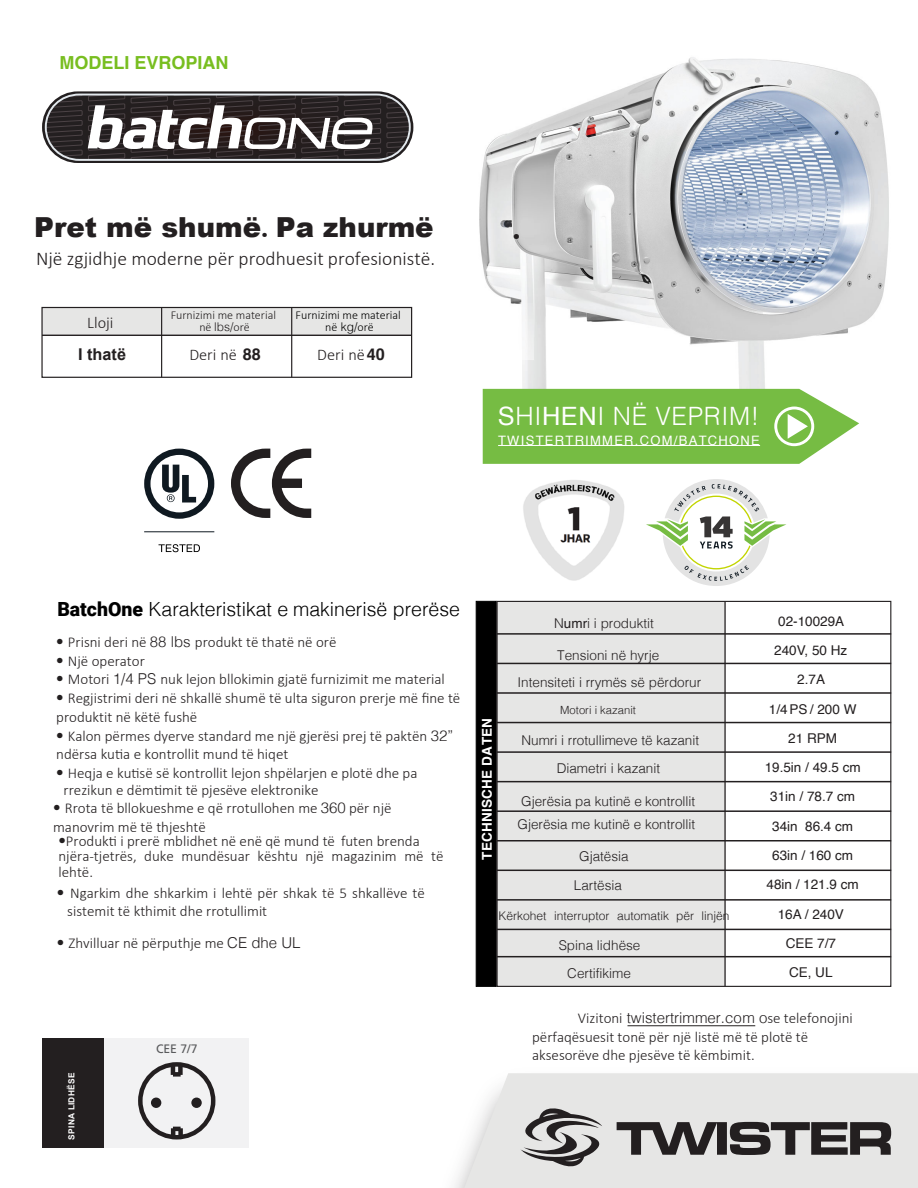
<style>
.page{position:relative;width:918px;height:1188px;background:#fff}
.page>*{position:absolute;margin:0;border:0;box-sizing:border-box;transform-origin:0 0}
.t1{font:700 33px "Roboto";color:#231f20}
.t2{font:900 27.6px "Arial";color:#231f20}
.t3{font:300 25.35px "Helvetica";letter-spacing:.025em;color:#fff}
.t4{font:300 19.5px "Calibri";color:#231f20}
.t5{font:300 19.5px "Helvetica";color:#000}
.t6{font:700 18px "Helvetica";color:#78be20}
.t7{font:300 16.2px "Calibri";color:#231f20}
.t8{font:700 16.2px "Arial";color:#231f20}
.t9{font:300 15px/18.3px "Calibri";color:#231f20}
.t10{font:300 13.5px/28.2px "Helvetica";color:#231f20;text-align:center}
.t11{font:13.5px/29.2px "Helvetica";color:#231f20;text-align:center}
.t12{font:700 13.5px "Helvetica";letter-spacing:.02em;color:#fff}
.t13{font:12.9px "Helvetica";letter-spacing:.1em;color:#fff}
.t14{font:12.3px "Frutiger LT Std";color:#595a5c}
.t15{font:300 12px "Helvetica";color:#231f20}
.t16{font:300 12px/12px "Calibri";color:#231f20;text-align:center}
.t17{font:300 12px/12px "Calibri";color:#000;text-align:center}
.t18{font:300 11.25px "Helvetica";color:#231f20}
.t19{font:700 8.4px "Arial";letter-spacing:.03em;color:#fff}
.s1{font-family:"Roboto";font-weight:700}
.s2{font-family:"Helvetica"}
.s3{font-family:"Helvetica";font-weight:700}
.s4{font-weight:400}
.s5{font-family:"Roboto";font-weight:900}
</style>
<div class="page">
<img style="left:479px;top:57px;width:410px;height:372px">
<div style="left:455px;top:303px;width:79px;height:57px;background:linear-gradient(to right,#fff,#f8f8f8)"></div>
<div style="left:42px;top:308px;width:368px;height:28px;background:#e6e6e5"></div>
<div style="left:41px;top:307px;width:371px;height:71px;border:1px solid #231f20"></div>
<hr style="left:161px;top:308px;width:1px;height:69px;background:#231f20">
<hr style="left:291px;top:308px;width:1px;height:69px;background:#231f20">
<hr style="left:42px;top:335px;width:370px;height:1px;background:#231f20">
<svg style="left:483px;top:389px;width:376px;height:75px;background:#83c256"></svg>
<div style="left:497px;top:602px;width:228px;height:384px;background:#e6e6e5"></div>
<div style="left:476px;top:601px;width:21px;height:386px;background:#000;border:1px solid #000"></div>
<hr style="left:724px;top:602px;width:2px;height:384px;background:#231f20">
<hr style="left:497px;top:692px;width:394px;height:2px;background:#231f20">
<hr style="left:497px;top:722px;width:394px;height:1px;background:#231f20">
<hr style="left:497px;top:751px;width:394px;height:2px;background:#231f20">
<hr style="left:497px;top:781px;width:394px;height:1px;background:#231f20">
<hr style="left:497px;top:810px;width:394px;height:2px;background:#231f20">
<hr style="left:497px;top:840px;width:394px;height:2px;background:#231f20">
<hr style="left:497px;top:870px;width:394px;height:1px;background:#231f20">
<hr style="left:497px;top:899px;width:394px;height:2px;background:#231f20">
<hr style="left:497px;top:929px;width:394px;height:1px;background:#231f20">
<hr style="left:497px;top:956px;width:394px;height:1px;background:#231f20">
<hr style="left:497px;top:633px;width:394px;height:2px;background:#231f20">
<hr style="left:497px;top:663px;width:394px;height:1px;background:#231f20">
<div style="left:464px;top:1073px;width:454px;height:115px;background:#e6e6e5"></div>
<svg style="left:516px;top:1106px;width:86px;height:61px;background:#a9a8a8"></svg>
<svg style="left:617px;top:1122px;width:274px;height:33px;background:#727070"></svg>
<div style="left:42px;top:1038px;width:63px;height:110px;background:#231f20"></div>
<div style="left:42px;top:91px;width:371px;height:72px;background:#231f20;border-radius:36px"></div>
<svg style="left:44px;top:93px;width:368px;height:69px"></svg>
<div style="left:105px;top:1038px;width:144px;height:110px;background:#f2f2f3"></div>
<div style="left:138px;top:1062px;width:77px;height:78px;border:4px solid #231f20;border-radius:50%"></div>
<div style="left:151px;top:1098px;width:10px;height:10px;background:#231f20;border-radius:50%"></div>
<div style="left:191px;top:1098px;width:11px;height:10px;background:#231f20;border-radius:50%"></div>
<div style="left:178px;top:1065px;width:5px;height:10px;background:#231f20"></div>
<div style="left:173px;top:1072px;width:8px;height:5px;background:#231f20"></div>
<hr style="left:171px;top:1065px;width:4px;height:10px;background:#231f20">
<hr style="left:171px;top:1128px;width:4px;height:10px;background:#231f20">
<svg style="left:173px;top:1127px;width:8px;height:4px"></svg>
<div style="left:178px;top:1128px;width:5px;height:10px;background:#231f20"></div>
<hr style="left:498px;top:445px;width:262px;height:1px;background:#fff">
<hr style="left:628px;top:1025px;width:127px;height:1px;background:#231f20">
<img style="left:507px;top:480px;width:263px;height:125px">
<svg style="left:231px;top:449px;width:80px;height:69px"></svg>
<svg style="left:144px;top:449px;width:70px;height:70px"></svg>
<svg style="left:159px;top:544px;width:41px;height:8px"></svg>
<div style="left:630px;top:479px;width:136px;height:107px;background:#fff"></div>
<svg style="left:646px;top:479px;width:140px;height:107px"></svg>
<p class="t6" style="left:60px;top:48px;width:170px">MODELI EVROPIAN</p>
<h2 class="t2" style="left:34px;top:207px;width:401px">Pret më shumë<span class="s1">.</span> Pa zhurmë</h2>
<h3 class="t4" style="left:36px;top:247px;width:401px">Një zgjidhje moderne për prodhuesit profesionistë<span class="s2">.</span></h3>
<p class="t7" style="left:87px;top:313px;width:28px">Lloji</p>
<p class="t8" style="left:78px;top:344px;width:49px">I thatë</p>
<p class="t16" style="left:171px;top:309px;width:107px">Furnizimi me material në <span class="s2">lbs/</span>orë</p>
<p class="t17" style="left:296px;top:309px;width:107px">Furnizimi me material në <span class="s2">kg/</span>orë</p>
<p class="t7" style="left:189px;top:344px;width:73px">Deri në <span class="s3">88</span></p>
<p class="t7" style="left:317px;top:344px;width:69px">Deri në<span class="s3">40</span></p>
<h1 class="t1" style="left:512px;top:204px;width:11px">.</h1>
<h3 class="t3" style="left:498px;top:395px;width:263px"><span class="s4">S</span>HI<span class="s4">HEN</span>I NË VEPRIM!</h3>
<p class="t13" style="left:498px;top:430px;width:263px">TWISTERTRIMMER.COM/BATCHONE</p>
<h3 class="t5" style="left:57px;top:593px;width:404px"><span class="s5">BatchOne</span> Karakteristikat e makinerisë prerëse</h3>
<p class="t9" style="left:56px;top:633px;width:282px"><span class="s2">•</span> Prisni deri në <span class="s2">88 lbs</span> produkt të thatë në orë</p>
<p class="t9" style="left:56px;top:651px;width:90px"><span class="s2">•</span> Një operator</p>
<p class="t9" style="left:56px;top:670px;width:390px"><span class="s2">•</span> Motori <span class="s2">1/4 PS</span> nuk lejon bllokimin gjatë furnizimit me material</p>
<p class="t9" style="left:56px;top:688px;width:406px"><span class="s2">•</span> Regjistrimi deri në shkallë shumë të ulta siguron prerje më fine të produktit në këtë fushë</p>
<p class="t9" style="left:56px;top:726px;width:399px"><span class="s2">•</span> Kalon përmes dyerve standard me një gjerësi prej të paktën <span class="s2">32” </span>ndërsa kutia e kontrollit mund të hiqet</p>
<p class="t9" style="left:56px;top:763px;width:363px"><span class="s2">•</span> Heqja e kutisë së kontrollit lejon shpëlarjen e plotë dhe pa</p>
<p class="t9" style="left:64px;top:781px;width:256px">rrezikun e dëmtimit të pjesëve elektronike</p>
<p class="t9" style="left:53px;top:799px;width:340px"><span class="s2">•</span> Rrota të bllokueshme e që rrotullohen me <span class="s2">360</span> për një manovrim më të thjeshtë</p>
<p class="t9" style="left:58px;top:833px;width:387px;line-height:15.3px"><span class="s2">•</span>Produkti i prerë mblidhet në enë që mund të futen brenda njëra-tjetrës, duke mundësuar kështu një magazinim më të lehtë.</p>
<p class="t9" style="left:67px;top:884px;width:359px;text-indent:-10px"><span class="s2">•</span> Ngarkim dhe shkarkim i lehtë për shkak të 5 shkallëve të sistemit të kthimit dhe rrotullimit</p>
<p class="t9" style="left:57px;top:934px;width:245px"><span class="s2">•</span> Zhvilluar në përputhje me <span class="s2">CE dhe UL</span></p>
<p class="t19" style="left:66px;top:1140px;width:68px;rotate:-90deg">SPINA LIDHËSE</p>
<p class="t14" style="left:156px;top:1041px;width:43px">CEE 7/7</p>
<p class="t10" style="left:554px;top:608px;width:101px">N<span class="s4">umr</span>i i produktit</p>
<p class="t12" style="left:476px;top:860px;width:143px;rotate:-90deg">TECHNISCHE DATEN</p>
<p class="t10" style="left:518px;top:641px;width:185px;line-height:26.8px">Tensioni në hyrje<br>Intensiteti i rrymës së përdorur</p>
<p class="t18" style="left:560px;top:701px;width:77px">Motori i kazanit</p>
<p class="t10" style="left:521px;top:725px;width:179px">Numri i rrotullimeve të kazanit<br>Diametri i kazanit</p>
<p class="t10" style="left:518px;top:790px;width:179px;line-height:22.4px;text-align:left">Gjerësia pa kutinë e kontrollit<br>Gjerësia me kutinë e kontrollit</p>
<p class="t10" style="left:574px;top:841px;width:56px;line-height:29px">Gjatësia<br>Lartësia</p>
<p class="t15" style="left:499px;top:906px;width:233px">Kërkohet interruptor automatik për linjën</p>
<p class="t10" style="left:559px;top:930px;width:83px">Spina lidhëse<br>Certifikime</p>
<p class="t11" style="left:765px;top:607px;width:98px">02-10029A<br>240V, 50 Hz<br>2.7A<br>1/4PS / 200 W<br>21 RPM<br>19.5in / 49.5 cm<br>31in / 78.7 cm<br>34in 86.4 cm<br>63in / 160 cm<br>48in / 121.9 cm</p>
<p class="t11" style="left:778px;top:900px;width:68px">16A / 240V<br>CEE 7/7<br>CE, UL</p>
<p class="t9" style="left:578px;top:1009px;width:276px">Vizitoni <span class="s2">twistertrimmer.com o</span>se telefonojini</p>
<p class="t9" style="left:532px;top:1027px;width:278px;line-height:18.8px">përfaqësuesit tonë për një listë më të plotë të aksesorëve dhe pjesëve të këmbimit.</p>
</div>
